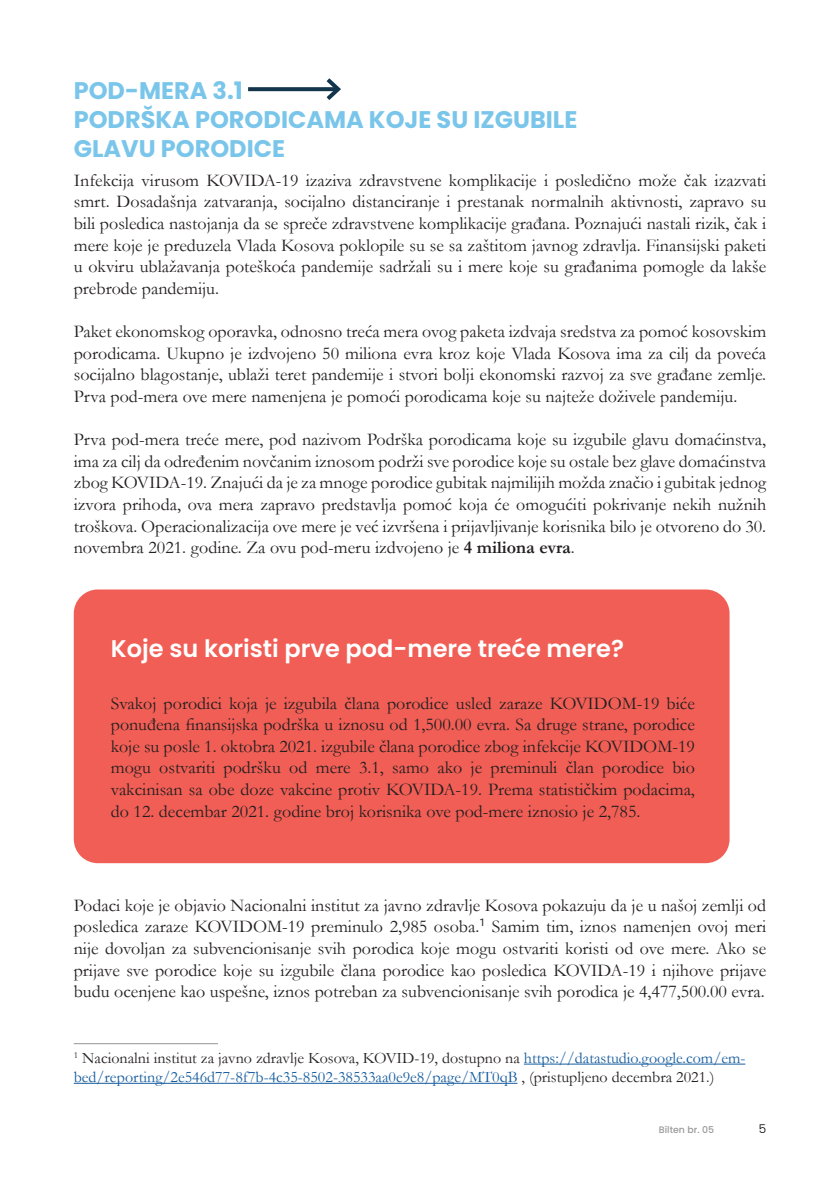
<style>
.page{position:relative;width:840px;height:1191px;background:#fff}
.page>*{position:absolute;margin:0;border:0;box-sizing:border-box;transform-origin:0 0}
.t1{font:700 24px/28.8px "Poppins";color:#7ac5ea}
.t2{font:600 24px "Poppins";color:#fff}
.t3{font:18px/21.6px "Garamond";color:#231f20;text-align:justify}
.t4{font:16px/19.2px "Garamond";color:#175d9e}
.t5{font:300 12px "Poppins";color:#000}
.t6{font:500 9.4px "Poppins";color:#999}
.s1{font-weight:700}
.s2{color:#231f20}
</style>
<div class="page">
<div style="left:74px;top:589px;width:655px;height:274px;background:#f15e55;border-radius:24px"></div>
<svg style="left:248px;top:87px;width:74px;height:4px"></svg>
<svg style="left:322px;top:78px;width:19px;height:22px"></svg>
<hr style="left:74px;top:1043px;width:144px;height:1px;background:#939598">
<hr style="left:523px;top:1063px;width:222px;height:1px;background:#175d9e">
<hr style="left:74px;top:1083px;width:443px;height:1px;background:#175d9e">
<h1 class="t1" style="left:74px;top:76px;width:505px">POD-MERA 3.1<br>PODRŠKA PORODICAMA KOJE SU IZGUBILE<br>GLAVU PORODICE</h1>
<p class="t3" style="left:74px;top:169px;width:693px">Infekcija virusom KOVIDA-19 izaziva zdravstvene komplikacije i posledično može čak izazvati smrt. Dosadašnja zatvaranja, socijalno distanciranje i prestanak normalnih aktivnosti, zapravo su bili posledica nastojanja da se spreče zdravstvene komplikacije građana. Poznajući nastali rizik, čak i mere koje je preduzela Vlada Kosova poklopile su se sa zaštitom javnog zdravlja. Finansijski paketi u okviru ublažavanja poteškoća pandemije sadržali su i mere koje su građanima pomogle da lakše prebrode pandemiju.</p>
<p class="t3" style="left:74px;top:320px;width:693px">Paket ekonomskog oporavka, odnosno treća mera ovog paketa izdvaja sredstva za pomoć kosovskim porodicama. Ukupno je izdvojeno 50 miliona evra kroz koje Vlada Kosova ima za cilj da poveća socijalno blagostanje, ublaži teret pandemije i stvori bolji ekonomski razvoj za sve građane zemlje.<br>Prva pod-mera ove mere namenjena je pomoći porodicama koje su najteže doživele pandemiju.</p>
<p class="t3" style="left:74px;top:428px;width:693px">Prva pod-mera treće mere, pod nazivom Podrška porodicama koje su izgubile glavu domaćinstva, ima za cilj da određenim novčanim iznosom podrži sve porodice koje su ostale bez glave domaćinstva zbog KOVIDA-19. Znajući da je za mnoge porodice gubitak najmilijih možda značio i gubitak jednog izvora prihoda, ova mera zapravo predstavlja pomoć koja će omogućiti pokrivanje nekih nužnih troškova. Operacionalizacija ove mere je već izvršena i prijavljivanje korisnika bilo je otvoreno do 30. novembra 2021. godine. Za ovu pod-meru izdvojeno je <span class="s1">4 miliona evra</span>.</p>
<h1 class="t2" style="left:111px;top:634px;width:514px">Koje su koristi prve pod-mere treće mere?</h1>
<p class="t3" style="left:111px;top:691px;width:585px">Svakoj porodici koja je izgubila člana porodice usled zaraze KOVIDOM-19 biće ponuđena finansijska podrška u iznosu od 1,500.00 evra. Sa druge strane, porodice koje su posle 1. oktobra 2021. izgubile člana porodice zbog infekcije KOVIDOM-19 mogu ostvariti podršku od mere 3.1, samo ako je preminuli član porodice bio vakcinisan sa obe doze vakcine protiv KOVIDA-19. Prema statističkim podacima, do 12. decembar 2021. godine broj korisnika ove pod-mere iznosio je 2,785.</p>
<p class="t3" style="left:74px;top:893px;width:693px">Podaci koje je objavio Nacionalni institut za javno zdravlje Kosova pokazuju da je u našoj zemlji od posledica zaraze KOVIDOM-19 preminulo 2,985 osoba.<sup>1</sup> Samim tim, iznos namenjen ovoj meri nije dovoljan za subvencionisanje svih porodica koje mogu ostvariti koristi od ove mere. Ako se prijave sve porodice koje su izgubile člana porodice kao posledica KOVIDA-19 i njihove prijave budu ocenjene kao uspešne, iznos potreban za subvencionisanje svih porodica je 4,477,500.00 evra.</p>
<p class="t4" style="left:74px;top:1047px;width:672px"><sup>1</sup> <span class="s2">Nacionalni institut za javno zdravlje Kosova, KOVID-19, dostupno na</span> https://datastudio.google.com/em&shy;bed/reporting/2e546d77-8f7b-4c35-8502-38533aa0e9e8/page/MT0qB <span class="s2">, (pristupljeno decembra 2021.)</span></p>
<p class="t6" style="left:658px;top:1123px;width:57px">Bilten br. 05</p>
<p class="t5" style="left:758px;top:1121px;width:9px">5</p>
</div>
